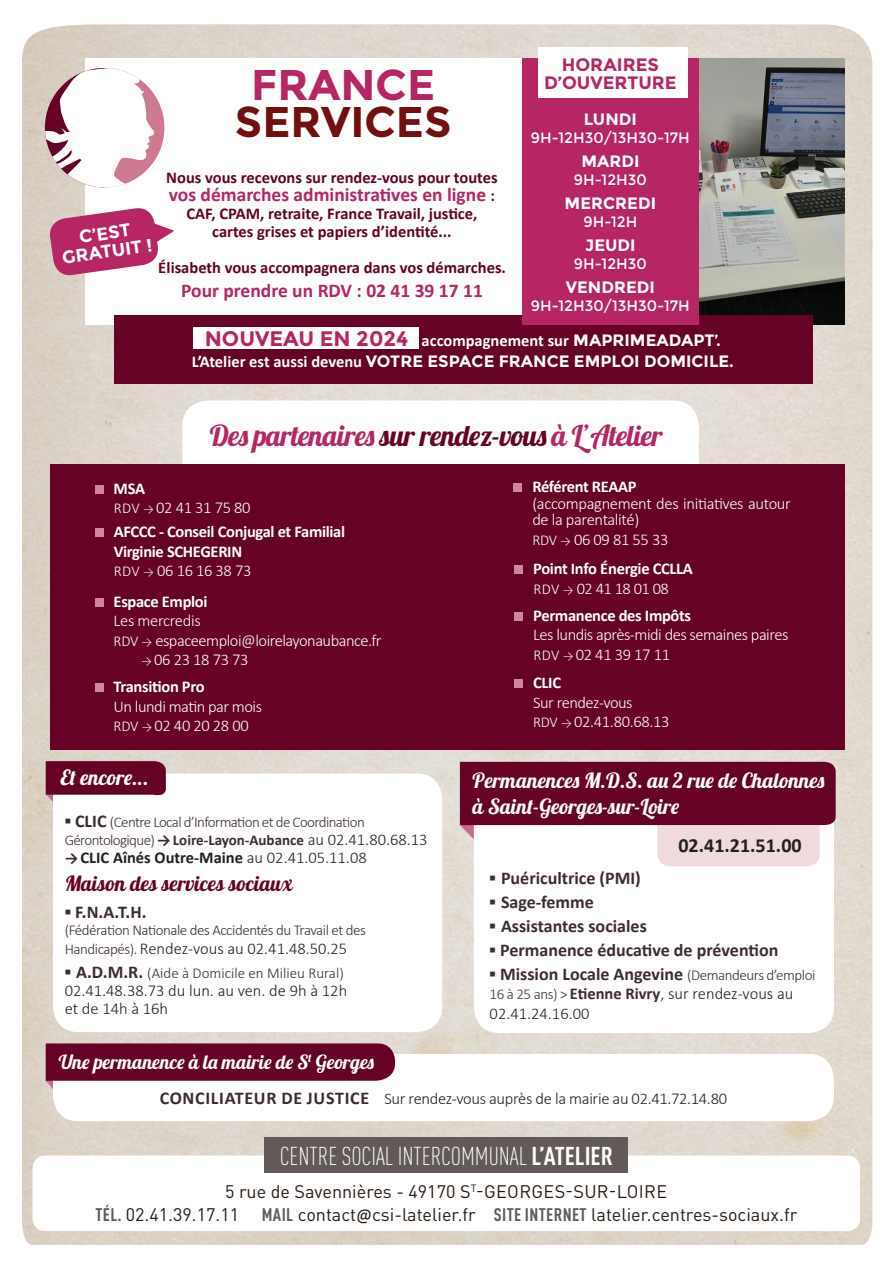
<style>
.page{position:relative;width:893px;height:1263px;background:#fff}
.page>*{position:absolute;margin:0;border:0;box-sizing:border-box;transform-origin:0 0}
.t1{font:700 42.9px "Montserrat";color:#711011}
.t2{font:700 42.9px "Montserrat";color:#b62564}
.t3{font:28.95px "Lobster 1.4";letter-spacing:-.02em;color:#b62564}
.t4{font:300 condensed 25.5px "DIN Pro";color:#fff}
.t5{font:21px/25.2px "Lobster 1.4";color:#fff}
.t6{font:21px "Lobster 1.4";letter-spacing:.045em;color:#650226}
.t7{font:700 20.1px "Calibri";color:#231f20}
.t8{font:700 19.5px "Calibri";color:#b62564}
.t9{font:19.5px "Lobster 1.4";color:#fff}
.t10{font:700 18px "Calibri";color:#3c2c2f}
.t11{font:18px/22.5px "DIN Pro";color:#281b13}
.t12{font:700 18px/18px "Montserrat";color:#b62564;text-align:center}
.t13{font:700 18px/18px "Montserrat";color:#fff;text-align:center}
.t14{font:300 16.5px/19.5px "Calibri";letter-spacing:-.03em;color:#fff}
.t15{font:700 16.5px/19.5px "Calibri";letter-spacing:-.02em;color:#fff}
.t16{font:700 16.5px/18px "Calibri";color:#650226;text-align:center}
.t17{font:300 16.5px/18px "Calibri";color:#231f20}
.t18{font:700 16.5px "Montserrat";color:#fff}
.t19{font:300 16.5px "Calibri";letter-spacing:-.02em;color:#231f20}
.t20{font:700 16.5px "Calibri";color:#fff}
.t21{font:700 16.5px "Calibri";color:#231f20}
.t22{font:300 15px/18px "Calibri";letter-spacing:-.03em;color:#3c2c2f}
.t23{font:15px "Montserrat";color:#fff}
.t24{font:300 15px "Calibri";color:#3c2c2f}
.s1{font-size:16.5px;color:#650226}
.s2{font-family:"Montserrat";font-size:21px;color:#b62564}
.s3{font-family:"Montserrat"}
.s4{font-family:"Calibri"}
.s5{color:#650226}
.s6{font-weight:700}
.s7{font-size:15px}
.s8{font-size:12px}
.s9{font-weight:300;font-size:15px}
.s10{font-weight:300;font-size:12px}
.s11{font-weight:300}
.s12{font-family:"Arial";font-weight:700;font-size:18px}
.s13{font-weight:700;font-size:18px}
.s14{font-size:16.5px;color:#231f20}
.s15{font-size:15px;color:#3c2c2f}
.s16{font-family:"Arial"}
.s17{font-weight:700;color:#3c2c2f}
.s18{font-weight:700;font-stretch:condensed;color:#625a58}
</style>
<div class="page">
<img style="left:22px;top:24px;width:851px;height:1221px">
<div style="left:53px;top:1054px;width:781px;height:67px;background:#fff;border-radius:26px"></div>
<svg style="left:45px;top:1043px;width:350px;height:67px"></svg>
<div style="left:53px;top:773px;width:389px;height:259px;background:#fff;border-radius:26px"></div>
<svg style="left:46px;top:761px;width:120px;height:54px"></svg>
<div style="left:474px;top:774px;width:360px;height:259px;background:#fff;border-radius:26px"></div>
<div style="left:657px;top:803px;width:163px;height:63px;background:#f0dade;border-radius:13px"></div>
<svg style="left:460px;top:762px;width:376px;height:93px"></svg>
<div style="left:85px;top:58px;width:332px;height:267px;background:#fff"></div>
<img style="left:699px;top:58px;width:145px;height:267px">
<div style="left:202px;top:58px;width:331px;height:267px;background:#fff"></div>
<div style="left:182px;top:400px;width:517px;height:110px;background:#fff;border-radius:26px"></div>
<div style="left:50px;top:465px;width:794px;height:285px;background:#650226"></div>
<div style="left:115px;top:315px;width:698px;height:68px;background:#650226"></div>
<div style="left:95px;top:485px;width:8px;height:8px;background:#d1869a"></div>
<div style="left:95px;top:528px;width:8px;height:8px;background:#d1869a"></div>
<div style="left:95px;top:598px;width:8px;height:8px;background:#d1869a"></div>
<div style="left:514px;top:483px;width:8px;height:9px;background:#d1869a"></div>
<div style="left:514px;top:565px;width:9px;height:9px;background:#d1869a"></div>
<div style="left:514px;top:612px;width:9px;height:8px;background:#d1869a"></div>
<div style="left:514px;top:679px;width:9px;height:9px;background:#d1869a"></div>
<div style="left:95px;top:683px;width:8px;height:9px;background:#d1869a"></div>
<svg style="left:48px;top:206px;width:126px;height:71px"></svg>
<div style="left:33px;top:1155px;width:827px;height:76px;background:#fff;border-radius:13px"></div>
<div style="left:265px;top:1137px;width:363px;height:35px;background:#625a58"></div>
<svg style="left:45px;top:68px;width:119px;height:119px"></svg>
<div style="left:522px;top:58px;width:177px;height:267px;background:#b62564"></div>
<div style="left:538px;top:47px;width:150px;height:51px;background:#fff"></div>
<div style="left:193px;top:327px;width:226px;height:22px;background:#fff"></div>
<h1 class="t2" style="left:251px;top:59px;width:185px">FRANCE</h1>
<h1 class="t1" style="left:235px;top:96px;width:218px">SERVICES</h1>
<p class="t16" style="left:166px;top:168px;width:333px">Nous vous recevons sur rendez-vous pour toutes</p>
<p class="t8" style="left:169px;top:180px;width:328px">vos démarches administratives en ligne <span class="s1">:</span></p>
<p class="t16" style="left:186px;top:204px;width:292px">CAF, CPAM, retraite, France Travail, justice, cartes grises et papiers d’identité...</p>
<p class="t16" style="left:158px;top:258px;width:349px">élisabeth vous accompagnera dans vos démarches.</p>
<p class="t8" style="left:181px;top:276px;width:303px">Pour prendre un RDV : 02 41 39 17 11</p>
<p class="t13" style="left:59px;top:231px;width:92px;rotate:-8deg">C’EST<br>GRATUIT !</p>
<p class="t12" style="left:544px;top:56px;width:134px">HORAIRES<br>D’OUVERTURE</p>
<p class="t18" style="left:584px;top:109px;width:55px">LUNDI</p>
<p class="t23" style="left:531px;top:129px;width:160px">9h-12h30/13h30-17h</p>
<p class="t18" style="left:581px;top:151px;width:60px">MARDI</p>
<p class="t23" style="left:574px;top:171px;width:74px">9h-12h30</p>
<p class="t18" style="left:565px;top:193px;width:93px">MERCREDI</p>
<p class="t23" style="left:583px;top:213px;width:55px">9h-12h</p>
<p class="t18" style="left:585px;top:235px;width:52px">JEUDI</p>
<p class="t23" style="left:574px;top:255px;width:74px">9h-12h30</p>
<p class="t18" style="left:566px;top:277px;width:91px">VENDREDI</p>
<p class="t23" style="left:531px;top:297px;width:160px">9h-12h30/13h30-17h</p>
<p class="t20" style="left:205px;top:329px;width:518px"><span class="s2">N OUVEAU EN 2024</span> accompagnement sur <span class="s3">MAPRIMEADAPT’.</span></p>
<p class="t18" style="left:192px;top:351px;width:544px"><span class="s4">L’Atelier est aussi devenu</span> VOTRE ESPACE FRANCE EMPLOI DOMICILE.</p>
<h2 class="t3" style="left:210px;top:417px;width:454px">Des partenaires <span class="s5">sur rendez-vous</span> à L’Atelier</h2>
<p class="t14" style="left:114px;top:478px;width:138px"><span class="s6">MSA<br></span><span class="s7">RDV</span> <span class="s8">→</span> 02 41 31 75 80</p>
<p class="t15" style="left:114px;top:522px;width:233px">AFCCC - Conseil Conjugal et Familial<br>Virginie SCHEGERIN<br><span class="s9">RDV</span> <span class="s10">→</span> <span class="s11">06 16 16 38 73</span></p>
<p class="t15" style="left:114px;top:591px;width:95px">Espace Emploi</p>
<p class="t14" style="left:114px;top:611px;width:269px">Les mercredis<br><span class="s7">RDV</span> <span class="s8">→</span> espaceemploi@loirelayonaubance.fr</p>
<p class="t14" style="left:141px;top:650px;width:109px"><span class="s8">→</span> 06 23 18 73 73</p>
<p class="t15" style="left:532px;top:477px;width:106px">Référent REAAP</p>
<p class="t14" style="left:532px;top:495px;width:260px;line-height:16.5px">(accompagnement des initiatives autour de la parentalité)</p>
<p class="t15" style="left:532px;top:524px;width:162px;line-height:29.5px"><span class="s9">RDV</span> <span class="s10">→</span> <span class="s11">06 09 81 55 33<br></span>Point Info énergie CCLLA</p>
<p class="t15" style="left:533px;top:575px;width:159px;line-height:26.8px"><span class="s9">RDV</span> <span class="s10">→</span> <span class="s11">02 41 18 01 08<br></span>Permanence des Impôts</p>
<p class="t14" style="left:533px;top:625px;width:257px">Les lundis après-midi des semaines paires<br><span class="s7">RDV</span> <span class="s8">→</span> 02 41 39 17 11</p>
<p class="t15" style="left:533px;top:673px;width:29px">CLIC</p>
<p class="t14" style="left:533px;top:692px;width:138px">Sur rendez-vous<br><span class="s7">RDV</span> <span class="s8">→</span> 02.41.80.68.13</p>
<p class="t15" style="left:114px;top:677px;width:92px">Transition Pro</p>
<p class="t14" style="left:114px;top:696px;width:150px">Un lundi matin par mois<br><span class="s7">RDV</span> <span class="s8">→</span> 02 40 20 28 00</p>
<p class="t5" style="left:61px;top:764px;width:90px">Et encore...</p>
<p class="t22" style="left:65px;top:812px;width:364px"><span class="s12">▪</span> <span class="s13">CLIC</span> (Centre Local d’Information et de Coordination<br>Gérontologique) <span class="s6">→ Loire-Layon-Aubance</span> <span class="s14">au 02.41.80.68.13</span></p>
<p class="t21" style="left:65px;top:845px;width:304px"><span class="s15">→</span> CLIC Aînés Outre-Maine <span class="s11">au 02.41.05.11.08</span></p>
<p class="t6" style="left:65px;top:870px;width:229px">Maison des services sociaux</p>
<p class="t10" style="left:65px;top:899px;width:83px"><span class="s16">▪</span> F.N.A.T.H.</p>
<p class="t22" style="left:65px;top:920px;width:303px">(Fédération Nationale des Accidentés du Travail et des</p>
<p class="t17" style="left:65px;top:939px;width:284px"><span class="s15">Handicapés).</span> Rendez-vous au 02.41.48.50.25</p>
<p class="t24" style="left:65px;top:964px;width:281px"><span class="s12">▪</span> <span class="s13">A.D.M.R.</span> (Aide à Domicile en Milieu Rural)</p>
<p class="t17" style="left:65px;top:981px;width:284px">02.41.48.38.73 du lun. au ven. de 9h à 12h et de 14h à 16h</p>
<p class="t9" style="left:59px;top:1049px;width:317px">Une permanence à la mairie de S<sup>t</sup> Georges</p>
<p class="t5" style="left:473px;top:768px;width:353px">Permanences M.D.S. au 2 rue de Chalonnes à Saint-Georges-sur-Loire</p>
<p class="t7" style="left:678px;top:831px;width:125px">02.41.21.51.00</p>
<p class="t10" style="left:490px;top:865px;width:153px"><span class="s16">▪</span> Puéricultrice (PMI)</p>
<p class="t10" style="left:490px;top:889px;width:106px"><span class="s16">▪</span> Sage-femme</p>
<p class="t10" style="left:490px;top:913px;width:159px"><span class="s16">▪</span> Assistantes sociales</p>
<p class="t10" style="left:490px;top:937px;width:290px"><span class="s16">▪</span> Permanence éducative de prévention</p>
<p class="t10" style="left:490px;top:961px;width:327px"><span class="s16">▪</span> Mission Locale Angevine <span class="s9">(Demandeurs d’emploi</span></p>
<p class="t17" style="left:490px;top:984px;width:305px;line-height:19.5px"><span class="s15">16 à 25 ans) &gt;</span> <span class="s17">Etienne Rivry</span>, sur rendez-vous au<br>02.41.24.16.00</p>
<p class="t10" style="left:160px;top:1086px;width:45px">Concilia</p>
<p class="t10" style="left:235px;top:1086px;width:119px">teu r de justice</p>
<p class="t19" style="left:384px;top:1089px;width:344px">Sur rendez-vous auprès de la mairie au 02.41.72.14.80</p>
<h3 class="t4" style="left:280px;top:1137px;width:335px">CENTRE SOCIAL INTERCOMMUNAL <span class="s6">L’ATELIER</span></h3>
<p class="t11" style="left:95px;top:1178px;width:573px;text-indent:130px">5 rue de Savennières - 49170 S<sup>t</sup>-Georg es-sur-Loire<br><span class="s18">TÉL.</span> 02.41.39.17.11</p>
<p class="t11" style="left:262px;top:1201px;width:537px"><span class="s18">MAIL</span> contact<span class="s4">@</span>csi-latelier.fr <span class="s18">SITE INTERNET</span> latelier.centres-sociaux.fr</p>
</div>
